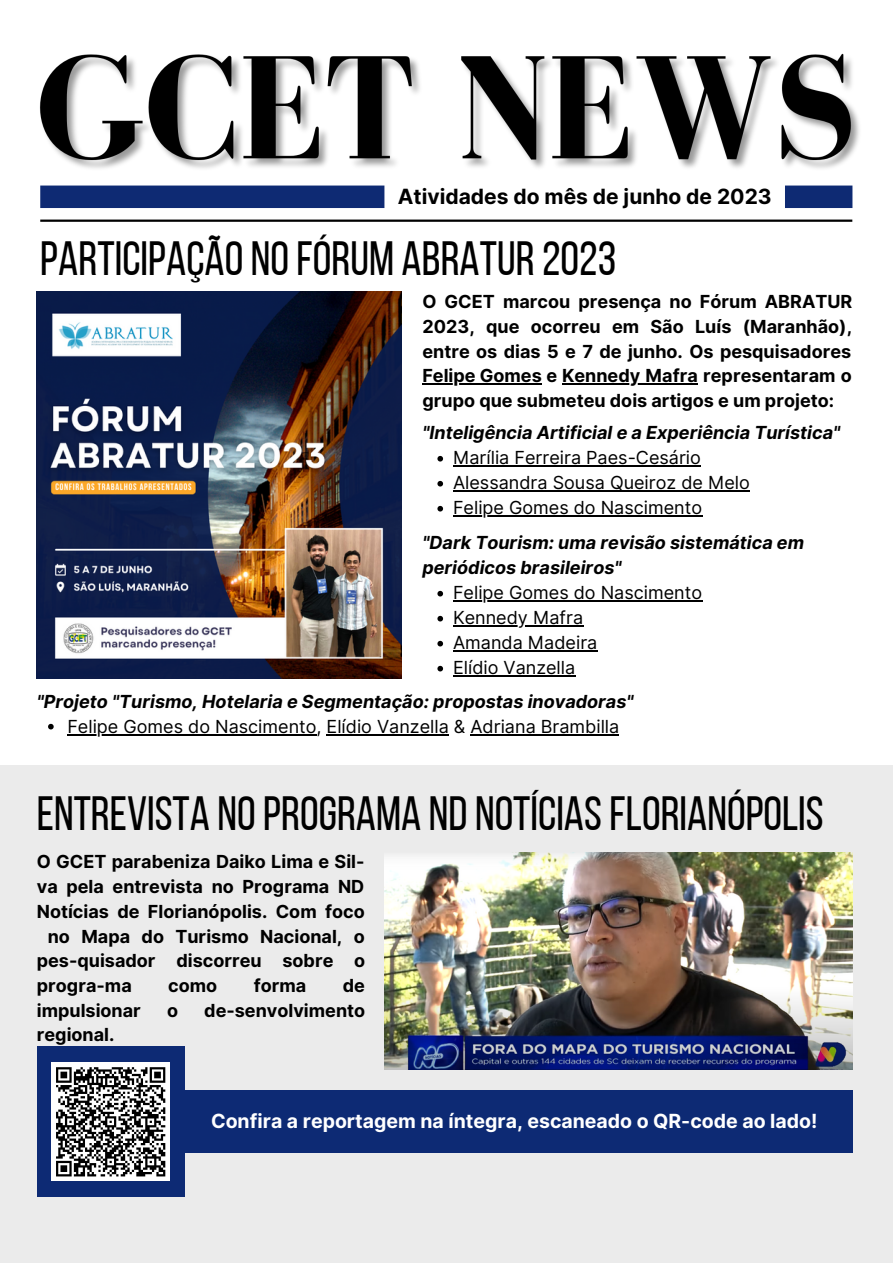
<style>
.page{position:relative;width:893px;height:1264px;background:#fff}
.page>*{position:absolute;margin:0;border:0;box-sizing:border-box;transform-origin:0 0}
.t1{font:48px "Bebas Neue";color:#000}
.t2{font:700 21px "Inter";color:#000}
.t3{font:700 19.5px "Inter";color:#fff}
.t4{font:700 18px/24.8px "Inter";color:#000;text-align:justify}
.t5{font:18px "Inter";color:#000}
.t6{font:italic 700 18px/25px "Inter";color:#000}
</style>
<div class="page">
<img style="left:40px;top:53px;width:820px;height:150px">
<div style="left:40px;top:185px;width:344px;height:23px;background:#0e2a73"></div>
<div style="left:785px;top:185px;width:67px;height:23px;background:#0e2a73"></div>
<hr style="left:40px;top:219px;width:812px;height:3px;background:#000">
<img style="left:37px;top:292px;width:364px;height:386px">
<div style="left:0;top:764px;width:892px;height:498px;background:#ebebeb"></div>
<img style="left:384px;top:852px;width:468px;height:217px">
<div style="left:176px;top:1090px;width:676px;height:62px;background:#0d2a74"></div>
<div style="left:37px;top:1046px;width:147px;height:150px;background:#0d2a74"></div>
<div style="left:52px;top:1062px;width:118px;height:118px;background:#fff"></div>
<svg style="left:56px;top:1067px;width:110px;height:110px"></svg>
<hr style="left:422px;top:383px;width:119px;height:1px;background:#000">
<hr style="left:562px;top:383px;width:135px;height:1px;background:#000">
<svg style="left:437px;top:456px;width:6px;height:5px"></svg>
<hr style="left:453px;top:465px;width:248px;height:1px;background:#000">
<svg style="left:437px;top:481px;width:6px;height:5px"></svg>
<hr style="left:453px;top:490px;width:296px;height:1px;background:#000">
<svg style="left:437px;top:506px;width:6px;height:5px"></svg>
<hr style="left:453px;top:515px;width:249px;height:1px;background:#000">
<svg style="left:437px;top:591px;width:6px;height:5px"></svg>
<hr style="left:453px;top:600px;width:249px;height:1px;background:#000">
<svg style="left:437px;top:616px;width:6px;height:5px"></svg>
<hr style="left:453px;top:625px;width:130px;height:1px;background:#000">
<svg style="left:437px;top:641px;width:6px;height:5px"></svg>
<hr style="left:453px;top:650px;width:144px;height:1px;background:#000">
<svg style="left:437px;top:666px;width:6px;height:5px"></svg>
<hr style="left:453px;top:675px;width:122px;height:1px;background:#000">
<svg style="left:48px;top:723px;width:6px;height:6px"></svg>
<hr style="left:67px;top:734px;width:249px;height:1px;background:#000">
<hr style="left:326px;top:734px;width:123px;height:1px;background:#000">
<hr style="left:470px;top:734px;width:149px;height:1px;background:#000">
<p class="t2" style="left:398px;top:183px;width:375px">Atividades do mês de junho de 2023</p>
<p class="t1" style="left:40px;top:239px;width:577px">PARTICIPAÇÃO NOFÓRUM ABRATUR2023</p>
<p class="t4" style="left:422px;top:289px;width:431px">O GCET marcou presença no Fórum ABRATUR 2023, que ocorreu em São Luís (Maranhão), entre os dias 5 e 7 de junho. Os pesquisadores Felipe Gomes e Kennedy Mafra representaram o grupo que submeteu dois artigos e um projeto:</p>
<p class="t5" style="left:453px;top:447px;width:249px">Marília Ferreira Paes-Cesário</p>
<p class="t5" style="left:453px;top:471px;width:298px">Alessandra Sousa Queiroz de Melo</p>
<p class="t5" style="left:453px;top:496px;width:250px">Felipe Gomes do Nascimento</p>
<p class="t6" style="left:422px;top:420px;width:419px">"Inteligência Artificial e a Experiência Turística"</p>
<p class="t6" style="left:422px;top:530px;width:383px">"Dark Tourism: uma revisão sistemática em periódicos brasileiros"</p>
<p class="t5" style="left:453px;top:581px;width:250px">Felipe Gomes do Nascimento</p>
<p class="t5" style="left:453px;top:606px;width:132px">Kennedy Mafra</p>
<p class="t5" style="left:453px;top:631px;width:146px">Amanda Madeira</p>
<p class="t5" style="left:453px;top:656px;width:124px">Elídio Vanzella</p>
<p class="t6" style="left:37px;top:689px;width:598px">"Projeto "Turismo, Hotelaria e Segmentação: propostas inovadoras"</p>
<p class="t5" style="left:67px;top:715px;width:553px">Felipe Gomes do Nascimento, Elídio Vanzella &amp; Adriana Brambilla</p>
<p class="t1" style="left:37px;top:793px;width:788px">ENTREVISTA NOPROGRAMA ND NOTÍCIASFLORIANÓPOLIS</p>
<p class="t4" style="left:37px;top:849px;width:329px">O GCET parabeniza Daiko Lima e Sil-</p>
<p class="t4" style="left:37px;top:874px;width:329px">va pela entrevista no Programa ND</p>
<p class="t4" style="left:37px;top:898px;width:329px">Notícias de Florianópolis. Com foco</p>
<p class="t4" style="left:48px;top:923px;width:318px">no Mapa do Turismo Nacional, o</p>
<p class="t4" style="left:37px;top:948px;width:330px">pes-quisador discorreu sobre o</p>
<p class="t4" style="left:37px;top:973px;width:96px">progra-ma</p>
<p class="t4" style="left:168px;top:973px;width:51px">como</p>
<p class="t4" style="left:254px;top:973px;width:54px">forma</p>
<p class="t4" style="left:343px;top:973px;width:24px">de</p>
<p class="t4" style="left:37px;top:997px;width:106px">impulsionar</p>
<p class="t4" style="left:167px;top:997px;width:13px">o</p>
<p class="t4" style="left:204px;top:997px;width:162px">de-senvolvimento</p>
<p class="t4" style="left:37px;top:1022px;width:79px">regional.</p>
<p class="t3" style="left:211px;top:1108px;width:608px">Confira a reportagem na íntegra, escaneado o QR-code ao lado!</p>
</div>
